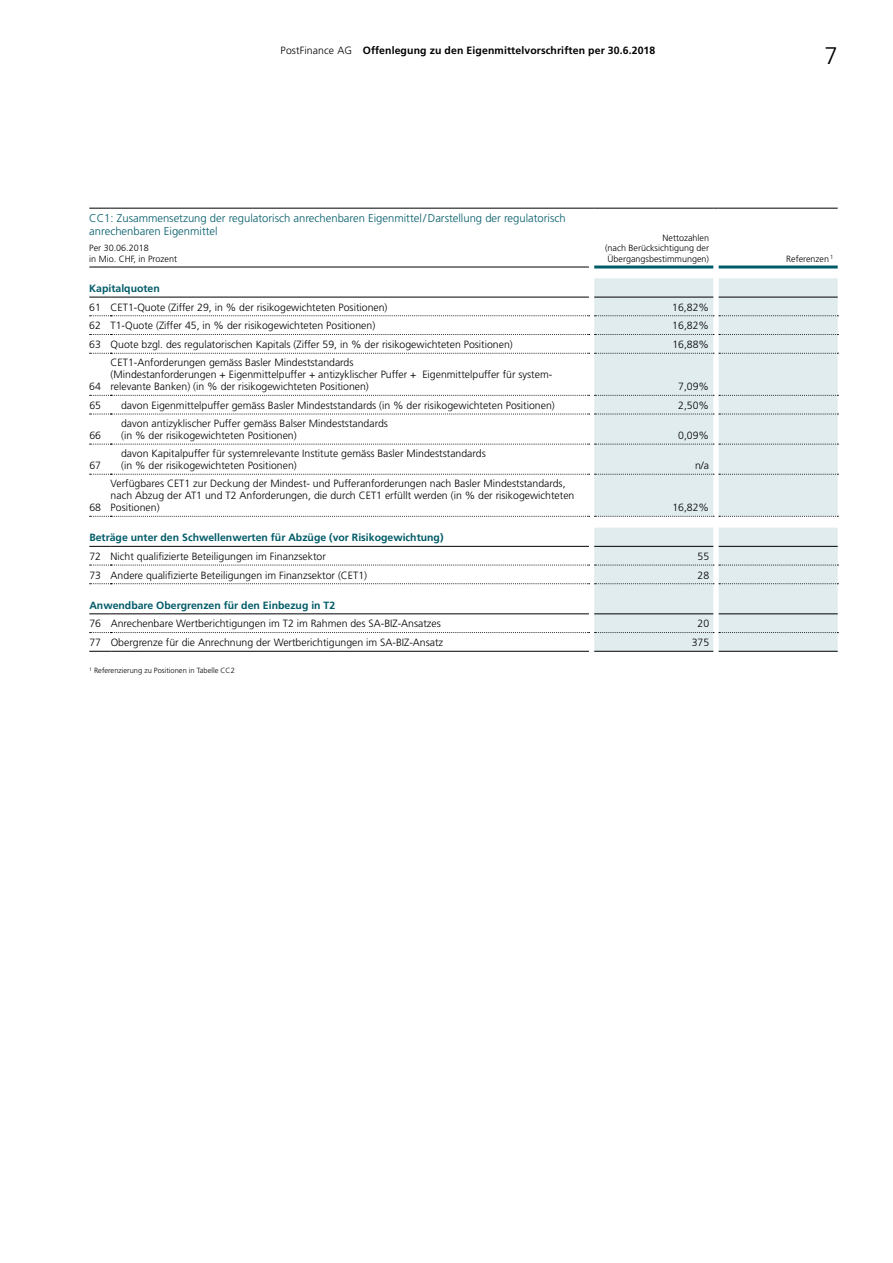
<style>
.page{position:relative;width:893px;height:1263px;background:#fff}
.page>*{position:absolute;margin:0;border:0;box-sizing:border-box;transform-origin:0 0}
.t1{font:300 24px "Frutiger LT Std";color:#000}
.t2{font:300 11.25px/12.8px "Frutiger LT Std";color:#005b68}
.t3{font:300 10.5px/12px "Frutiger LT Std";color:#000}
.t4{font:700 10.5px "Frutiger LT Std";color:#005b68}
.t5{font:700 10.5px "Frutiger LT Std";letter-spacing:.01em;color:#000}
.t6{font:300 9px/10.5px "Frutiger LT Std";color:#000;text-align:justify}
.t7{font:300 7.5px "Frutiger LT Std";color:#000}
.s1{font-weight:300}
</style>
<div class="page">
<svg style="left:89px;top:207px;width:749px;height:445px"></svg>
<svg style="left:594px;top:278px;width:244px;height:373px;background:#e1ebee"></svg>
<svg style="left:89px;top:208px;width:22px;height:1px"></svg>
<hr style="left:111px;top:208px;width:478px;height:1px;background:#000">
<hr style="left:594px;top:208px;width:119px;height:1px;background:#000">
<hr style="left:719px;top:208px;width:119px;height:1px;background:#000">
<svg style="left:89px;top:267px;width:22px;height:1px"></svg>
<hr style="left:111px;top:267px;width:478px;height:1px;background:#000">
<svg style="left:89px;top:297px;width:22px;height:1px"></svg>
<hr style="left:111px;top:297px;width:478px;height:1px;background:#000">
<hr style="left:594px;top:297px;width:119px;height:1px;background:#000">
<hr style="left:719px;top:297px;width:119px;height:1px;background:#000">
<svg style="left:89px;top:546px;width:22px;height:1px"></svg>
<hr style="left:111px;top:546px;width:478px;height:1px;background:#000">
<hr style="left:594px;top:546px;width:119px;height:1px;background:#000">
<hr style="left:719px;top:546px;width:119px;height:1px;background:#000">
<svg style="left:89px;top:614px;width:22px;height:1px"></svg>
<hr style="left:111px;top:614px;width:478px;height:1px;background:#000">
<hr style="left:594px;top:614px;width:119px;height:1px;background:#000">
<hr style="left:719px;top:614px;width:119px;height:1px;background:#000">
<svg style="left:89px;top:651px;width:22px;height:1px"></svg>
<hr style="left:111px;top:651px;width:478px;height:1px;background:#000">
<hr style="left:594px;top:651px;width:119px;height:1px;background:#000">
<hr style="left:719px;top:651px;width:119px;height:1px;background:#000">
<hr style="left:594px;top:265px;width:119px;height:3px;background:#005b68">
<hr style="left:719px;top:265px;width:119px;height:3px;background:#005b68">
<svg style="left:90px;top:315px;width:748px;height:1px"></svg>
<svg style="left:90px;top:334px;width:748px;height:1px"></svg>
<svg style="left:90px;top:353px;width:748px;height:1px"></svg>
<svg style="left:90px;top:395px;width:748px;height:1px"></svg>
<svg style="left:90px;top:414px;width:748px;height:1px"></svg>
<svg style="left:90px;top:444px;width:748px;height:1px"></svg>
<svg style="left:90px;top:474px;width:748px;height:1px"></svg>
<svg style="left:90px;top:516px;width:748px;height:1px"></svg>
<svg style="left:90px;top:565px;width:748px;height:1px"></svg>
<svg style="left:90px;top:583px;width:748px;height:1px"></svg>
<svg style="left:90px;top:632px;width:748px;height:1px"></svg>
<p class="t5" style="left:281px;top:44px;width:376px"><span class="s1">PostFinance AG</span> Offenlegung zu den Eigenmittelvorschriften per 30.6.2018</p>
<p class="t2" style="left:89px;top:212px;width:478px">CC1: Zusammensetzung der regulatorisch anrechenbaren Eigenmittel/Darstellung der regulatorisch anrechenbaren Eigenmittel</p>
<p class="t6" style="left:605px;top:233px;width:106px;text-indent:58px">Nettozahlen (nach Berücksichtigung der Übergangsbestimmungen)</p>
<p class="t6" style="left:89px;top:243px;width:89px">Per 30.06.2018<br>in Mio. CHF, in Prozent</p>
<p class="t4" style="left:89px;top:282px;width:72px">Kapitalquoten</p>
<p class="t3" style="left:89px;top:301px;width:300px">61 CET1-Quote (Ziffer 29, in % der risikogewichteten Positionen)</p>
<p class="t3" style="left:672px;top:301px;width:38px">16,82%</p>
<p class="t3" style="left:89px;top:320px;width:287px">62 T1-Quote (Ziffer 45, in % der risikogewichteten Positionen)</p>
<p class="t3" style="left:672px;top:320px;width:38px">16,82%</p>
<p class="t3" style="left:89px;top:339px;width:425px">63 Quote bzgl. des regulatorischen Kapitals (Ziffer 59, in % der risikogewichteten Positionen)</p>
<p class="t3" style="left:672px;top:339px;width:38px">16,88%</p>
<p class="t3" style="left:89px;top:381px;width:13px">64</p>
<p class="t3" style="left:111px;top:357px;width:443px">CET1-Anforderungen gemäss Basler Mindeststandards<br>(Mindestanforderungen + Eigenmittelpuffer + antizyklischer Puffer + Eigenmittelpuffer für system&shy;relevante Banken) (in % der risikogewichteten Positionen)</p>
<p class="t3" style="left:678px;top:381px;width:32px">7,09%</p>
<p class="t3" style="left:89px;top:399px;width:467px">65 -davon Eigenmittelpuffer gemäss Basler Mindeststandards (in % der risikogewichteten Positionen)</p>
<p class="t3" style="left:678px;top:399px;width:32px">2,50%</p>
<p class="t3" style="left:89px;top:429px;width:13px">66</p>
<p class="t3" style="left:121px;top:417px;width:268px;text-indent:-10px">-davon antizyklischer Puffer gemäss Balser Mindeststandards (in % der risikogewichteten Positionen)</p>
<p class="t3" style="left:678px;top:429px;width:32px">0,09%</p>
<p class="t3" style="left:89px;top:460px;width:13px">67</p>
<p class="t3" style="left:89px;top:502px;width:13px">68</p>
<p class="t3" style="left:121px;top:448px;width:366px;text-indent:-10px">-davon Kapitalpuffer für systemrelevante Institute gemäss Basler Mindeststandards (in % der risikogewichteten Positionen)</p>
<p class="t3" style="left:111px;top:478px;width:465px">Verfügbares CET1 zur Deckung der Mindest- und Pufferanforderungen nach Basler Mindeststandards, nach Abzug der AT1 und T2 Anforderungen, die durch CET1 erfüllt werden (in % der risikogewichteten<br>Positionen)</p>
<p class="t3" style="left:695px;top:460px;width:16px">n/a</p>
<p class="t3" style="left:672px;top:502px;width:38px">16,82%</p>
<p class="t4" style="left:89px;top:531px;width:356px">Beträge unter den Schwellenwerten für Abzüge (vor Risikogewichtung)</p>
<p class="t3" style="left:89px;top:550px;width:238px">72 Nicht qualifizierte Beteiligungen im Finanzsektor</p>
<p class="t3" style="left:697px;top:550px;width:13px">55</p>
<p class="t3" style="left:89px;top:569px;width:279px">73 Andere qualifizierte Beteiligungen im Finanzsektor (CET1)</p>
<p class="t3" style="left:697px;top:569px;width:13px">28</p>
<p class="t4" style="left:89px;top:599px;width:247px">Anwendbare Obergrenzen für den Einbezug in T2</p>
<p class="t3" style="left:89px;top:618px;width:353px">76 Anrechenbare Wertberichtigungen im T2 im Rahmen des SA-BIZ-Ansatzes</p>
<p class="t3" style="left:697px;top:618px;width:13px">20</p>
<p class="t3" style="left:89px;top:637px;width:355px">77 Obergrenze für die Anrechnung der Wertberichtigungen im SA-BIZ-Ansatz</p>
<p class="t3" style="left:692px;top:637px;width:19px">375</p>
<p class="t7" style="left:89px;top:666px;width:147px"><sup>1</sup> Referenzierung zu Positionen in Tabelle CC2</p>
<h1 class="t1" style="left:824px;top:42px;width:15px">7</h1>
<p class="t6" style="left:786px;top:254px;width:49px">Referenzen <sup>1</sup></p>
</div>
